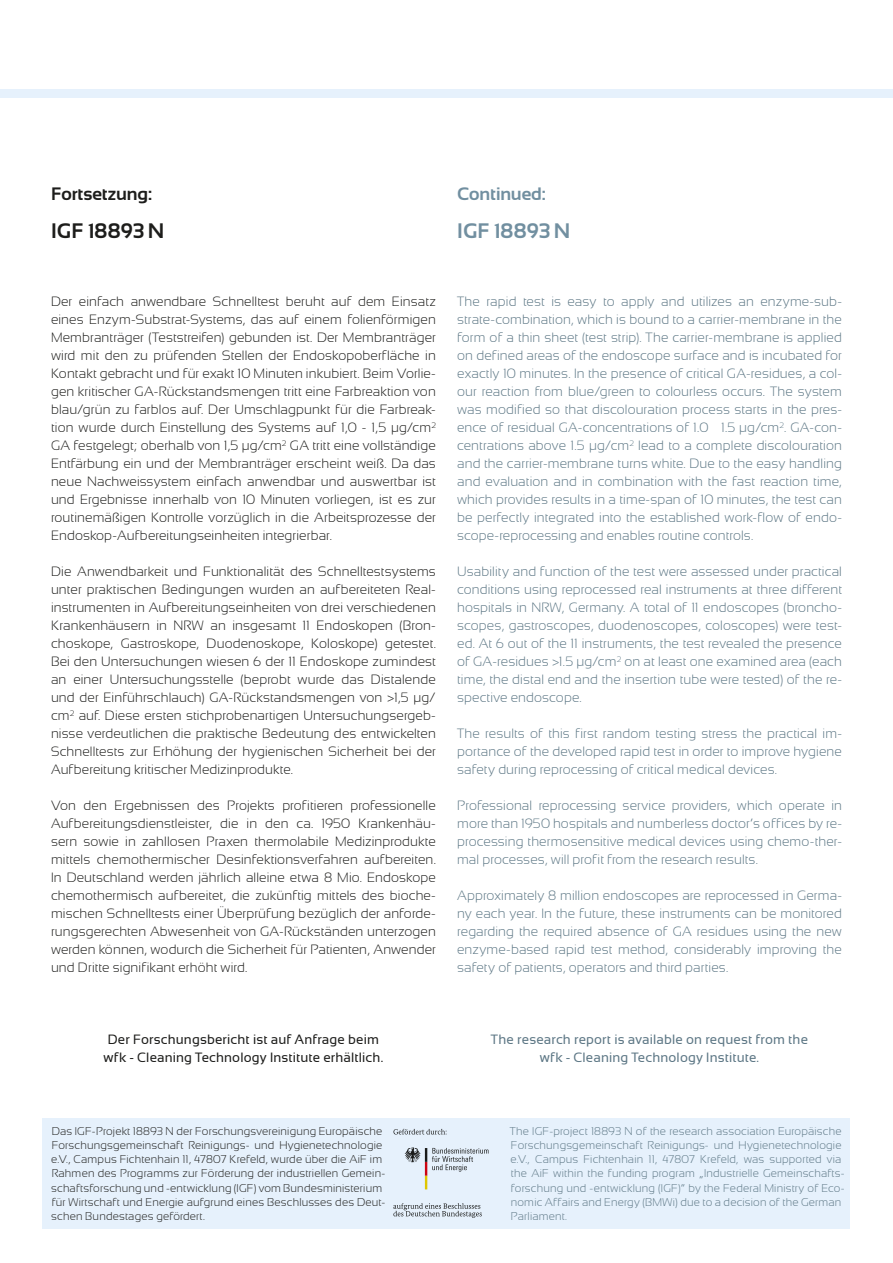
<style>
.page{position:relative;width:893px;height:1263px;background:#fff}
.page>*{position:absolute;margin:0;border:0;box-sizing:border-box;transform-origin:0 0}
.t1{font:700 21px "Sansation";letter-spacing:.015em;color:#718fa0}
.t2{font:700 21px "Sansation";letter-spacing:.015em;color:#1d1d1b}
.t3{font:700 18px "Sansation";letter-spacing:-.01em;color:#1d1d1b}
.t4{font:700 18px "Sansation";letter-spacing:-.005em;color:#718fa0}
.t5{font:300 13.5px/18px "Sansation";letter-spacing:.01em;color:#1d1d1b;text-align:justify}
.t6{font:300 13.5px/18px "Sansation";letter-spacing:.01em;color:#5d7785;text-align:justify}
.t7{font:13.5px/18px "Sansation";letter-spacing:.01em;color:#1d1d1b;text-align:center}
.t8{font:13.5px/18px "Sansation";letter-spacing:.01em;color:#5d7785;text-align:center}
.t9{font:300 11.25px/14.2px "Sansation";letter-spacing:.015em;color:#1d1d1b}
.t10{font:300 11.25px/14.2px "Sansation";letter-spacing:.015em;color:#5d7785}
</style>
<div class="page">
<div style="left:43px;top:1118px;width:807px;height:111px;background:#e6f1fc"></div>
<svg style="left:393px;top:1203px;width:89px;height:15px"></svg>
<svg style="left:393px;top:1129px;width:54px;height:6px"></svg>
<svg style="left:405px;top:1147px;width:83px;height:42px"></svg>
<div style="left:0;top:89px;width:893px;height:9px;background:#e6f1fc"></div>
<h2 class="t3" style="left:51px;top:184px;width:103px">Fortsetzung:</h2>
<h1 class="t2" style="left:51px;top:219px;width:115px">IGF 18893 N</h1>
<h2 class="t4" style="left:457px;top:184px;width:90px">Continued:</h2>
<h1 class="t1" style="left:457px;top:219px;width:115px">IGF 18893 N</h1>
<p class="t5" style="left:51px;top:292px;width:386px">Der einfach anwendbare Schnelltest beruht auf dem Einsatz eines Enzym-Substrat-Systems, das auf einem folienförmigen Membranträger (Teststreifen) gebunden ist. Der Membranträger wird mit den zu prüfenden Stellen der Endoskopoberfläche in Kontakt gebracht und für exakt 10 Minuten inkubiert. Beim Vorlie&shy;gen kritischer GA-Rückstandsmengen tritt eine Farbreaktion von blau/grün zu farblos auf. Der Umschlagpunkt für die Farbreak&shy;tion wurde durch Einstellung des Systems auf 1,0 - 1,5 µg/cm<sup>2<br></sup>GA festgelegt; oberhalb von 1,5 µg/cm<sup>2</sup> GA tritt eine vollständige Entfärbung ein und der Membranträger erscheint weiß. Da das neue Nachweissystem einfach anwendbar und auswertbar ist und Ergebnisse innerhalb von 10 Minuten vorliegen, ist es zur routinemäßigen Kontrolle vorzüglich in die Arbeitsprozesse der Endoskop-Aufbereitungseinheiten integrierbar.</p>
<p class="t5" style="left:51px;top:562px;width:386px">Die Anwendbarkeit und Funktionalität des Schnelltestsystems unter praktischen Bedingungen wurden an aufbereiteten Real&shy;instrumenten in Aufbereitungseinheiten von drei verschiedenen Krankenhäusern in NRW an insgesamt 11 Endoskopen (Bron&shy;choskope, Gastroskope, Duodenoskope, Koloskope) getestet.<br>Bei den Untersuchungen wiesen 6 der 11 Endoskope zumindest an einer Untersuchungsstelle (beprobt wurde das Distalende und der Einführschlauch) GA-Rückstandsmengen von &gt;1,5 µg/ cm<sup>2</sup> auf. Diese ersten stichprobenartigen Untersuchungsergeb&shy;nisse verdeutlichen die praktische Bedeutung des entwickelten Schnelltests zur Erhöhung der hygienischen Sicherheit bei der Aufbereitung kritischer Medizinprodukte.</p>
<p class="t5" style="left:51px;top:796px;width:386px">Von den Ergebnissen des Projekts profitieren professionelle Aufbereitungsdienstleister, die in den ca. 1950 Krankenhäu&shy;sern sowie in zahllosen Praxen thermolabile Medizinprodukte mittels chemothermischer Desinfektionsverfahren aufbereiten.<br>In Deutschland werden jährlich alleine etwa 8 Mio. Endoskope chemothermisch aufbereitet, die zukünftig mittels des bioche&shy;mischen Schnelltests einer Überprüfung bezüglich der anforde&shy;rungsgerechten Abwesenheit von GA-Rückständen unterzogen werden können, wodurch die Sicherheit für Patienten, Anwender und Dritte signifikant erhöht wird.</p>
<p class="t6" style="left:457px;top:292px;width:386px">The rapid test is easy to apply and utilizes an enzyme-sub&shy;strate-combination, which is bound to a carrier-membrane in the form of a thin sheet (test strip). The carrier-membrane is applied on defined areas of the endoscope surface and is incubated for exactly 10 minutes. In the presence of critical GA-residues, a col&shy;our reaction from blue/green to colourless occurs. The system was modified so that discolouration process starts in the pres&shy;ence of residual GA-concentrations of 1.0 – 1.5 µg/cm<sup>2</sup>. GA-con&shy;centrations above 1.5 µg/cm<sup>2</sup> lead to a complete discolouration and the carrier-membrane turns white. Due to the easy handling and evaluation and in combination with the fast reaction time, which provides results in a time-span of 10 minutes, the test can be perfectly integrated into the established work-flow of endo&shy;scope-reprocessing and enables routine controls.</p>
<p class="t6" style="left:457px;top:562px;width:386px">Usability and function of the test were assessed under practical conditions using reprocessed real instruments at three different hospitals in NRW, Germany. A total of 11 endoscopes (broncho&shy;scopes, gastroscopes, duodenoscopes, coloscopes) were test&shy;ed. At 6 out of the 11 instruments, the test revealed the presence of GA-residues &gt;1.5 µg/cm<sup>2</sup> on at least one examined area (each time, the distal end and the insertion tube were tested) of the re&shy;spective endoscope.</p>
<p class="t6" style="left:457px;top:724px;width:386px">The results of this first random testing stress the practical im&shy;portance of the developed rapid test in order to improve hygiene safety during reprocessing of critical medical devices.</p>
<p class="t6" style="left:457px;top:796px;width:386px">Professional reprocessing service providers, which operate in more than 1950 hospitals and numberless doctor’s offices by re&shy;processing thermosensitive medical devices using chemo-ther&shy;mal processes, will profit from the research results.</p>
<p class="t6" style="left:457px;top:886px;width:386px">Approximately 8 million endoscopes are reprocessed in Germa&shy;ny each year. In the future, these instruments can be monitored regarding the required absence of GA residues using the new enzyme-based rapid test method, considerably improving the safety of patients, operators and third parties.</p>
<p class="t7" style="left:104px;top:1030px;width:281px">Der Forschungsbericht ist auf Anfrage beim wfk - Cleaning Technology Institute erhältlich.</p>
<p class="t8" style="left:491px;top:1030px;width:319px">The research report is available on request from the wfk - Cleaning Technology Institute.</p>
<p class="t9" style="left:51px;top:1124px;width:336px">Das IGF-Projekt 18893 N der Forschungsvereinigung Europäische Forschungsgemeinschaft Reinigungs- und Hygienetechnologie e.V., Campus Fichtenhain 11, 47807 Krefeld, wurde über die AiF im Rahmen des Programms zur Förderung der industriellen Gemein&shy;schaftsforschung und -entwicklung (IGF) vom Bundesministerium für Wirtschaft und Energie aufgrund eines Beschlusses des Deut&shy;schen Bundestages gefördert.</p>
<p class="t10" style="left:510px;top:1124px;width:336px">The IGF-project 18893 N of the research association Europäische Forschungsgemeinschaft Reinigungs- und Hygienetechnologie e.V., Campus Fichtenhain 11, 47807 Krefeld, was supported via the AiF within the funding program „Industrielle Gemeinschafts&shy;forschung und -entwicklung (IGF)“ by the Federal Ministry of Eco&shy;nomic Affairs and Energy (BMWi) due to a decision of the German Parliament.</p>
</div>
